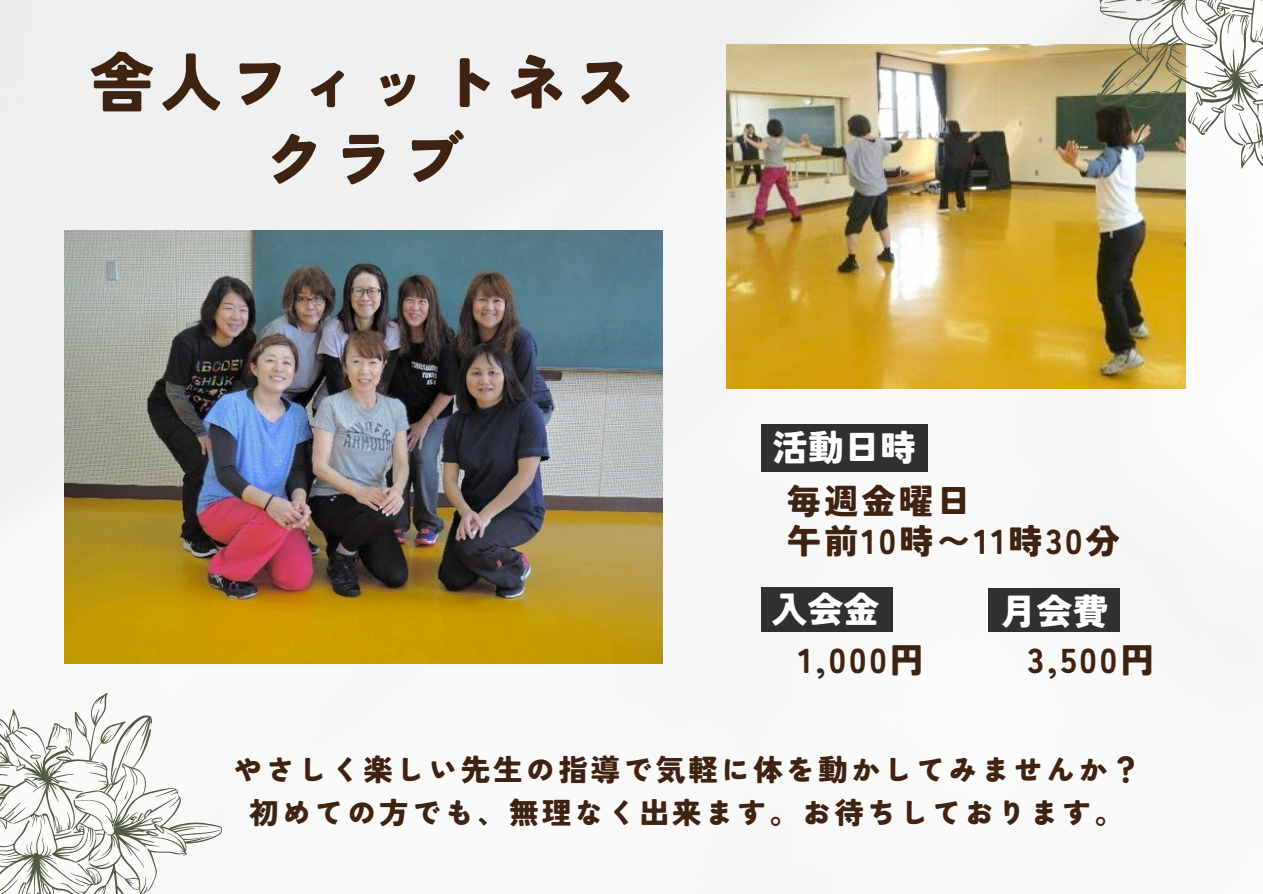
<style>
.page{position:relative;width:1263px;height:894px;background:#fff}
.page>*{position:absolute;margin:0;border:0;box-sizing:border-box;transform-origin:0 0}
.t1{font:900 64.5px/76.5px "Tsunagi Gothic";letter-spacing:.07em;color:#3e2212;text-align:center}
.t2{font:900 36px "Tsunagi Gothic";color:#fff}
.t3{font:900 34.5px "Tsunagi Gothic";letter-spacing:.085em;color:#3e2212}
.t4{font:900 30px "Tsunagi Gothic";letter-spacing:.085em;color:#3e2212}
</style>
<div class="page">
<div style="left:0;top:0;width:1253px;height:664px;background:#f4f4f3"></div>
<img style="left:65px;top:230px;width:597px;height:433px">
<img style="left:726px;top:44px;width:459px;height:345px">
<div style="left:761px;top:423px;width:166px;height:48px;background:#303030"></div>
<img style="left:1020px;top:0;width:243px;height:263px">
<svg style="left:0;top:617px;width:253px;height:276px"></svg>
<div style="left:761px;top:587px;width:131px;height:45px;background:#303030"></div>
<div style="left:988px;top:588px;width:131px;height:44px;background:#303030"></div>
<p class="t1" style="left:90px;top:44px;width:549px">舎人フィットネスクラブ</p>
<h1 class="t2" style="left:772px;top:429px;width:146px">活動日時</h1>
<p class="t3" style="left:787px;top:483px;width:186px">毎週金曜日</p>
<p class="t3" style="left:787px;top:523px;width:335px">午前10時〜11時30分</p>
<h2 class="t2" style="left:771px;top:591px;width:110px">入会金</h2>
<h2 class="t2" style="left:1001px;top:592px;width:110px">月会費</h2>
<p class="t3" style="left:1027px;top:642px;width:128px">3,500円</p>
<h2 class="t3" style="left:798px;top:642px;width:127px">1,000円</h2>
<h2 class="t4" style="left:233px;top:754px;width:909px">やさしく楽しい先生の指導で気軽に体を動かしてみませんか？</h2>
<h2 class="t4" style="left:249px;top:797px;width:877px">初めての方でも、無理なく出来ます。お待ちしております。</h2>
</div>
